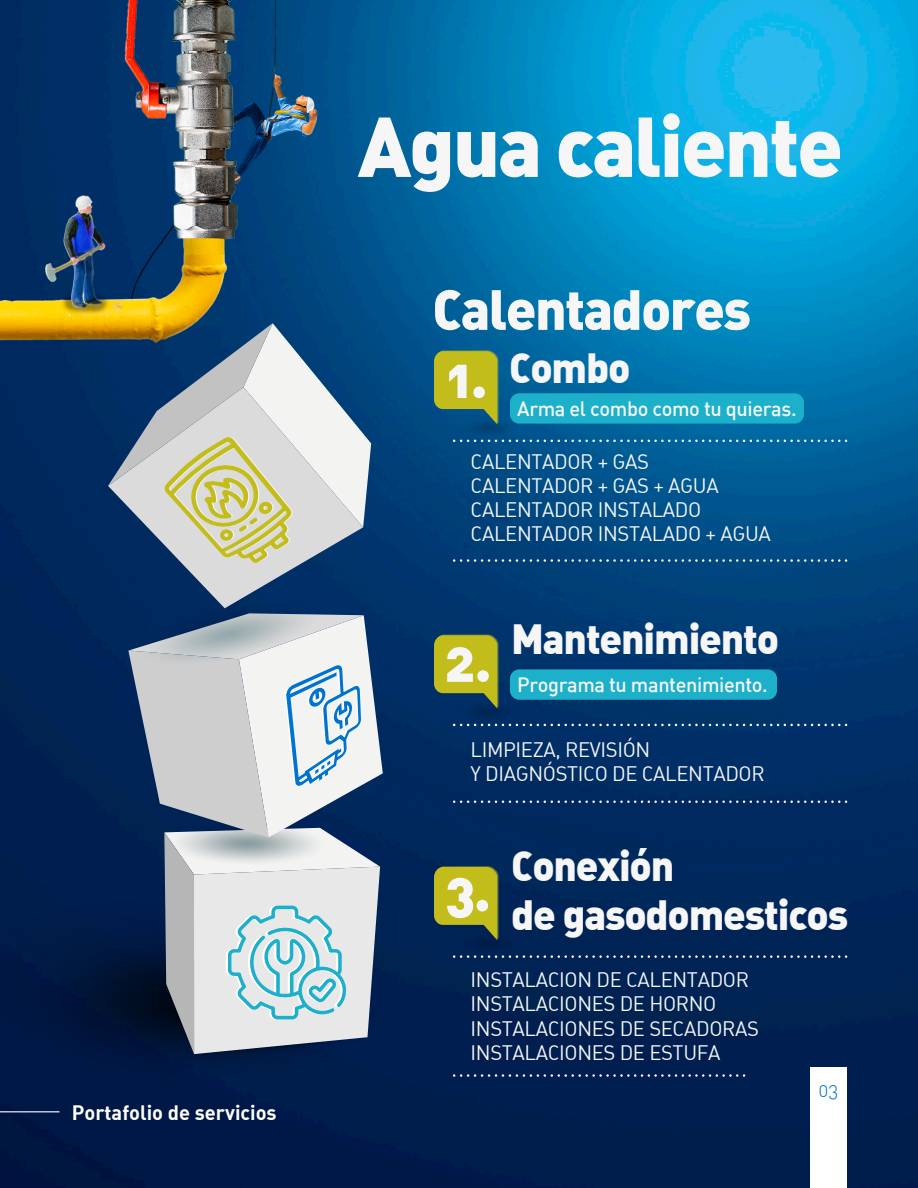
<style>
.page{position:relative;width:918px;height:1188px;background:#fff}
.page>*{position:absolute;margin:0;border:0;box-sizing:border-box;transform-origin:0 0}
.t1{font:83.4px "DIN Black Alternate";letter-spacing:-.03em;color:#f6f6f6}
.t2{font:55.8px "DIN Black Alternate";letter-spacing:-.03em;color:#f6f6f6}
.t3{font:41.4px/48.9px "DIN Black Alternate";letter-spacing:-.03em;color:#f6f6f6}
.t4{font:20.55px/24.3px "DIN Regular Alternate";letter-spacing:-.02em;color:#f6f6f6}
.t5{font:20.4px "DIN Bold Alternate";color:#fff}
.t6{font:500 20.25px "DIN";letter-spacing:-.02em;color:#f6f6f6}
.t7{font:19.65px "DIN Light Alternate";color:#0073ce}
</style>
<div class="page">
<img style="left:0;top:0;width:918px;height:1188px">
<div style="left:15px;top:1069px;width:373px;height:12px;background:#001849"></div>
<svg style="left:0;top:890px;width:411px;height:179px"></svg>
<svg style="left:108px;top:563px;width:255px;height:45px;fill:#002e66"></svg>
<hr style="left:0;top:1111px;width:59px;height:1px;background:#fff">
<svg style="left:453px;top:559px;width:394px;height:3px"></svg>
<svg style="left:453px;top:440px;width:394px;height:2px"></svg>
<div style="left:459px;top:418px;width:59px;height:19px;background:linear-gradient(to right,#00467c,#004e84);border-radius:50%"></div>
<svg style="left:434px;top:350px;width:64px;height:74px"></svg>
<svg style="left:453px;top:801px;width:394px;height:2px"></svg>
<svg style="left:453px;top:724px;width:394px;height:2px"></svg>
<div style="left:459px;top:702px;width:59px;height:19px;background:#002b60;border-radius:50%"></div>
<svg style="left:434px;top:635px;width:64px;height:74px"></svg>
<svg style="left:453px;top:1074px;width:292px;height:3px"></svg>
<svg style="left:453px;top:955px;width:394px;height:3px"></svg>
<div style="left:459px;top:934px;width:59px;height:19px;background:#002050;border-radius:50%"></div>
<svg style="left:434px;top:866px;width:64px;height:74px"></svg>
<svg style="left:108px;top:323px;width:263px;height:240px"></svg>
<svg style="left:128px;top:602px;width:255px;height:454px"></svg>
<div style="left:510px;top:393px;width:294px;height:31px;background:#1cb0ca;border-radius:9px"></div>
<div style="left:510px;top:669px;width:267px;height:31px;background:#1cb0ca;border-radius:9px"></div>
<div style="left:811px;top:1068px;width:36px;height:120px;background:#fff"></div>
<p class="t5" style="left:72px;top:1099px;width:206px">Portafolio de servicios</p>
<h1 class="t1" style="left:358px;top:91px;width:487px">Agua caliente</h1>
<h2 class="t2" style="left:432px;top:272px;width:320px">Calentadores</h2>
<h3 class="t3" style="left:509px;top:342px;width:123px">Combo</h3>
<h2 class="t2" style="left:446px;top:341px;width:43px">1.</h2>
<p class="t6" style="left:517px;top:396px;width:281px">Arma el combo como tu quieras.</p>
<p class="t4" style="left:471px;top:449px;width:302px">CALENTADOR + GAS<br>CALENTADOR + GAS + AGUA<br>CALENTADOR INSTALADO<br>CALENTADOR INSTALADO + AGUA</p>
<h2 class="t2" style="left:445px;top:624px;width:48px">2.</h2>
<h3 class="t3" style="left:511px;top:613px;width:270px">Mantenimiento</h3>
<p class="t6" style="left:517px;top:671px;width:252px">Programa tu mantenimiento.</p>
<p class="t4" style="left:471px;top:737px;width:296px">LIMPIEZA, REVISIÓN<br>Y DIAGNÓSTICO DE CALENTADOR</p>
<h3 class="t3" style="left:511px;top:839px;width:339px">Conexión<br>de gasodomesticos</h3>
<p class="t4" style="left:471px;top:967px;width:290px">INSTALACION DE CALENTADOR<br>INSTALACIONES DE HORNO<br>INSTALACIONES DE SECADORAS<br>INSTALACIONES DE ESTUFA</p>
<h2 class="t2" style="left:445px;top:854px;width:47px">3.</h2>
<p class="t7" style="left:818px;top:1078px;width:21px">03</p>
</div>
